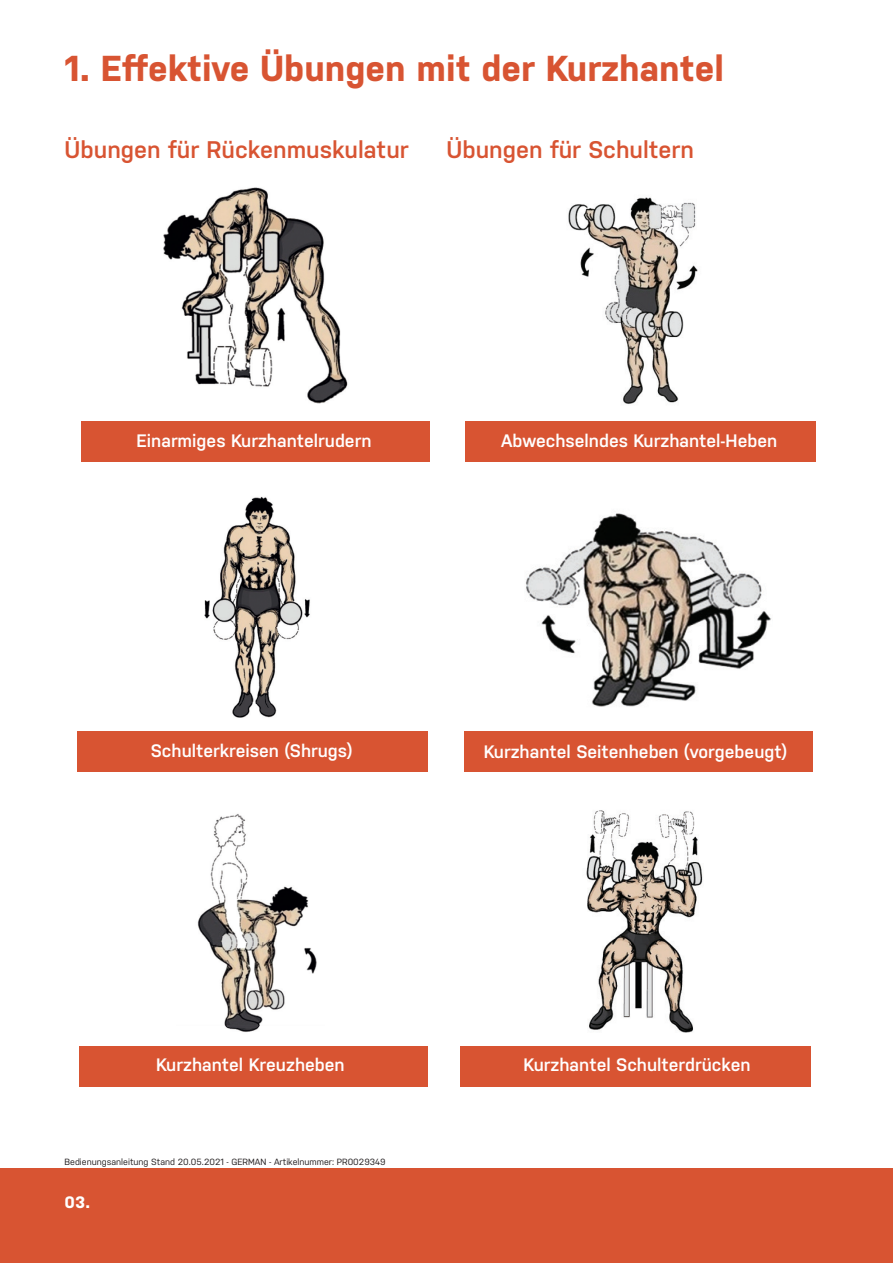
<style>
.page{position:relative;width:893px;height:1263px;background:#fff}
.page>*{position:absolute;margin:0;border:0;box-sizing:border-box;transform-origin:0 0}
.t1{font:700 36px "Nudista";color:#d85432}
.t2{font:600 24px "Nudista";color:#d85432}
.t3{font:600 18px "Nudista";color:#fff}
.t4{font:700 16.5px "Nudista";color:#fff}
.t5{font:9px "Nudista";color:#231f20}
</style>
<div class="page">
<div style="left:0;top:1168px;width:893px;height:95px;background:#d85432"></div>
<div style="left:81px;top:421px;width:348px;height:40px;background:#d85432"></div>
<div style="left:80px;top:1046px;width:348px;height:40px;background:#d85432"></div>
<div style="left:464px;top:731px;width:348px;height:41px;background:#d85432"></div>
<div style="left:78px;top:731px;width:350px;height:41px;background:#d85432"></div>
<div style="left:465px;top:421px;width:350px;height:40px;background:#d85432"></div>
<div style="left:460px;top:1046px;width:351px;height:40px;background:#d85432"></div>
<img style="left:163px;top:187px;width:185px;height:217px">
<img style="left:204px;top:496px;width:106px;height:222px">
<img style="left:197px;top:814px;width:120px;height:218px">
<img style="left:568px;top:197px;width:130px;height:207px">
<img style="left:525px;top:513px;width:246px;height:194px">
<img style="left:586px;top:810px;width:117px;height:223px">
<h1 class="t1" style="left:65px;top:47px;width:661px">1. Effektive Übungen mit der Kurzhantel</h1>
<h2 class="t2" style="left:65px;top:136px;width:346px">Übungen für Rückenmuskulatur</h2>
<h2 class="t2" style="left:446px;top:136px;width:249px">Übungen für Schultern</h2>
<p class="t3" style="left:137px;top:430px;width:236px">Einarmiges Kurzhantelrudern</p>
<p class="t3" style="left:501px;top:430px;width:278px">Abwechselndes Kurzhantel-Heben</p>
<p class="t3" style="left:151px;top:740px;width:203px">Schulterkreisen (Shrugs)</p>
<p class="t3" style="left:484px;top:741px;width:305px">Kurzhantel Seitenheben (vorgebeugt)</p>
<p class="t3" style="left:156px;top:1054px;width:190px">Kurzhantel Kreuzheben</p>
<p class="t5" style="left:65px;top:1156px;width:323px">Bedienungsanleitung Stand 20.05.2021 - GERMAN - Artikelnummer: PR0029349</p>
<p class="t4" style="left:65px;top:1193px;width:27px">03.</p>
<p class="t3" style="left:524px;top:1054px;width:228px">Kurzhantel Schulterdrücken</p>
</div>
